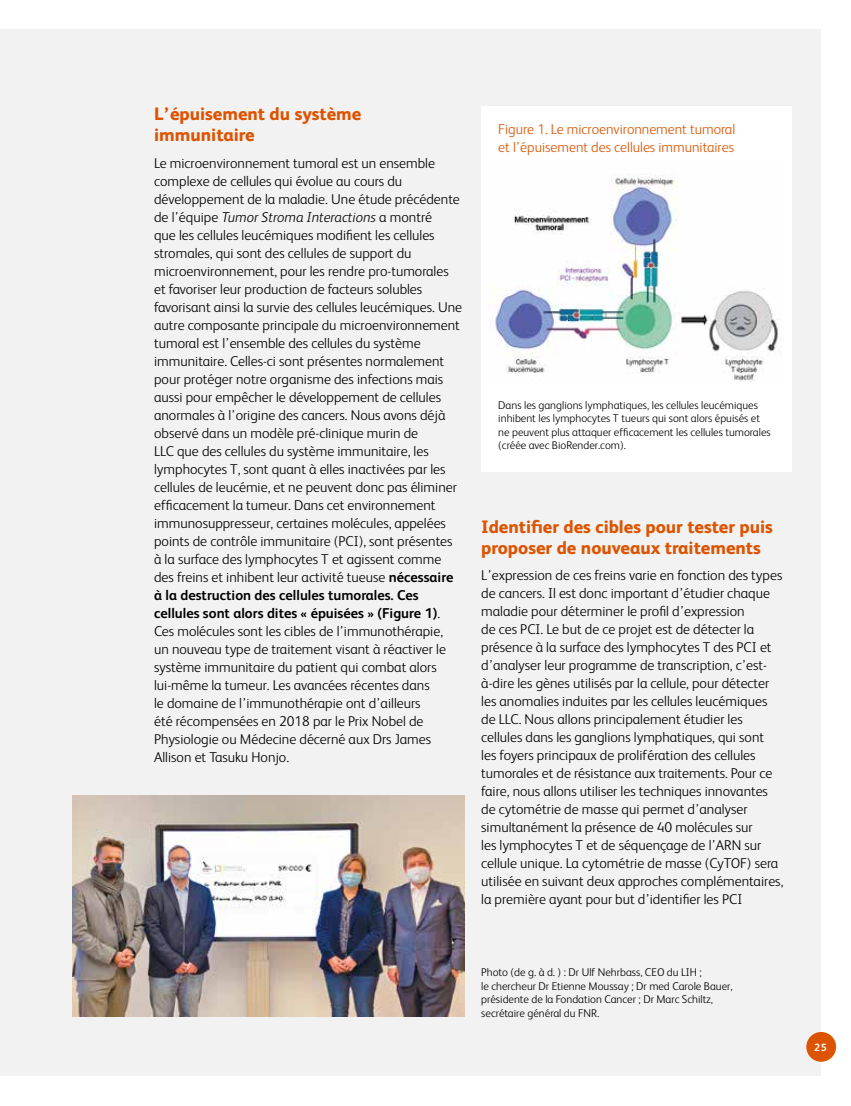
<style>
.page{position:relative;width:851px;height:1106px;background:#fff}
.page>*{position:absolute;margin:0;border:0;box-sizing:border-box;transform-origin:0 0}
.t1{font:800 18px/21px "FS Albert";color:#dc5401}
.t2{font:300 14.25px/18px "FS Albert";color:#000}
.t3{font:300 14.25px/18px "FS Albert";color:#dc5401}
.t4{font:300 11.25px/13.5px "FS Albert";color:#000}
.t5{font:700 10.5px "FS Albert";color:#fff}
.s1{font-style:italic}
.s2{font-weight:700}
</style>
<div class="page">
<div style="left:0;top:30px;width:821px;height:1046px;background:#f2f2f2"></div>
<div style="left:481px;top:106px;width:310px;height:366px;background:#fff"></div>
<img style="left:490px;top:174px;width:288px;height:208px">
<img style="left:72px;top:795px;width:392px;height:221px">
<div style="left:806px;top:1032px;width:30px;height:29px;background:#dc5401;border-radius:50%"></div>
<p class="t1" style="left:154px;top:103px;width:209px">L’épuisement du système immunitaire</p>
<p class="t2" style="left:154px;top:153px;width:309px">Le microenvironnement tumoral est un ensemble complexe de cellules qui évolue au cours du développement de la maladie. Une étude précédente de l’équipe <span class="s1">Tumor Stroma Interactions</span> a montré<br>que les cellules leucémiques modifient les cellules stromales, qui sont des cellules de support du microenvironnement, pour les rendre pro-tumorales et favoriser leur production de facteurs solubles favorisant ainsi la survie des cellules leucémiques. Une autre composante principale du microenvironnement tumoral est l’ensemble des cellules du système immunitaire. Celles-ci sont présentes normalement pour protéger notre organisme des infections mais aussi pour empêcher le développement de cellules anormales à l’origine des cancers. Nous avons déjà observé dans un modèle pré-clinique murin de<br>LLC que des cellules du système immunitaire, les lymphocytes T, sont quant à elles inactivées par les cellules de leucémie, et ne peuvent donc pas éliminer efficacement la tumeur. Dans cet environnement immunosuppresseur, certaines molécules, appelées points de contrôle immunitaire (PCI), sont présentes à la surface des lymphocytes T et agissent comme des freins et inhibent leur activité tueuse <span class="s2">nécessaire à la destruction des cellules tumorales. Ces cellules sont alors dites « épuisées » (Figure 1)</span>.<br>Ces molécules sont les cibles de l’immunothérapie,<br>un nouveau type de traitement visant à réactiver le système immunitaire du patient qui combat alors lui-même la tumeur. Les avancées récentes dans<br>le domaine de l’immunothérapie ont d’ailleurs<br>été récompensées en 2018 par le Prix Nobel de Physiologie ou Médecine décerné aux Drs James Allison et Tasuku Honjo.</p>
<p class="t3" style="left:498px;top:120px;width:238px">Figure 1. Le microenvironnement tumoral et l’épuisement des cellules immunitaires</p>
<p class="t4" style="left:498px;top:397px;width:274px">Dans les ganglions lymphatiques, les cellules leucémiques inhibent les lymphocytes T tueurs qui sont alors épuisés et ne peuvent plus attaquer efficacement les cellules tumorales (créée avec BioRender.com).</p>
<p class="t1" style="left:481px;top:515px;width:293px">Identifier des cibles pour tester puis proposer de nouveaux traitements</p>
<p class="t2" style="left:481px;top:566px;width:303px">L’expression de ces freins varie en fonction des types de cancers. Il est donc important d’étudier chaque maladie pour déterminer le profil d’expression<br>de ces PCI. Le but de ce projet est de détecter la présence à la surface des lymphocytes T des PCI et d’analyser leur programme de transcription, c’est&shy;à-dire les gènes utilisés par la cellule, pour détecter les anomalies induites par les cellules leucémiques de LLC. Nous allons principalement étudier les cellules dans les ganglions lymphatiques, qui sont<br>les foyers principaux de prolifération des cellules tumorales et de résistance aux traitements. Pour ce faire, nous allons utiliser les techniques innovantes de cytométrie de masse qui permet d’analyser simultanément la présence de 40 molécules sur<br>les lymphocytes T et de séquençage de l’ARN sur cellule unique. La cytométrie de masse (CyTOF) sera utilisée en suivant deux approches complémentaires, la première ayant pour but d’identifier les PCI</p>
<p class="t4" style="left:481px;top:965px;width:253px">Photo (de g. à d. ) : Dr Ulf Nehrbass, CEO du LIH ;<br>le chercheur Dr Etienne Moussay ; Dr med Carole Bauer, présidente de la Fondation Cancer ; Dr Marc Schiltz, secrétaire général du FNR.</p>
<p class="t5" style="left:814px;top:1040px;width:14px">25</p>
</div>
